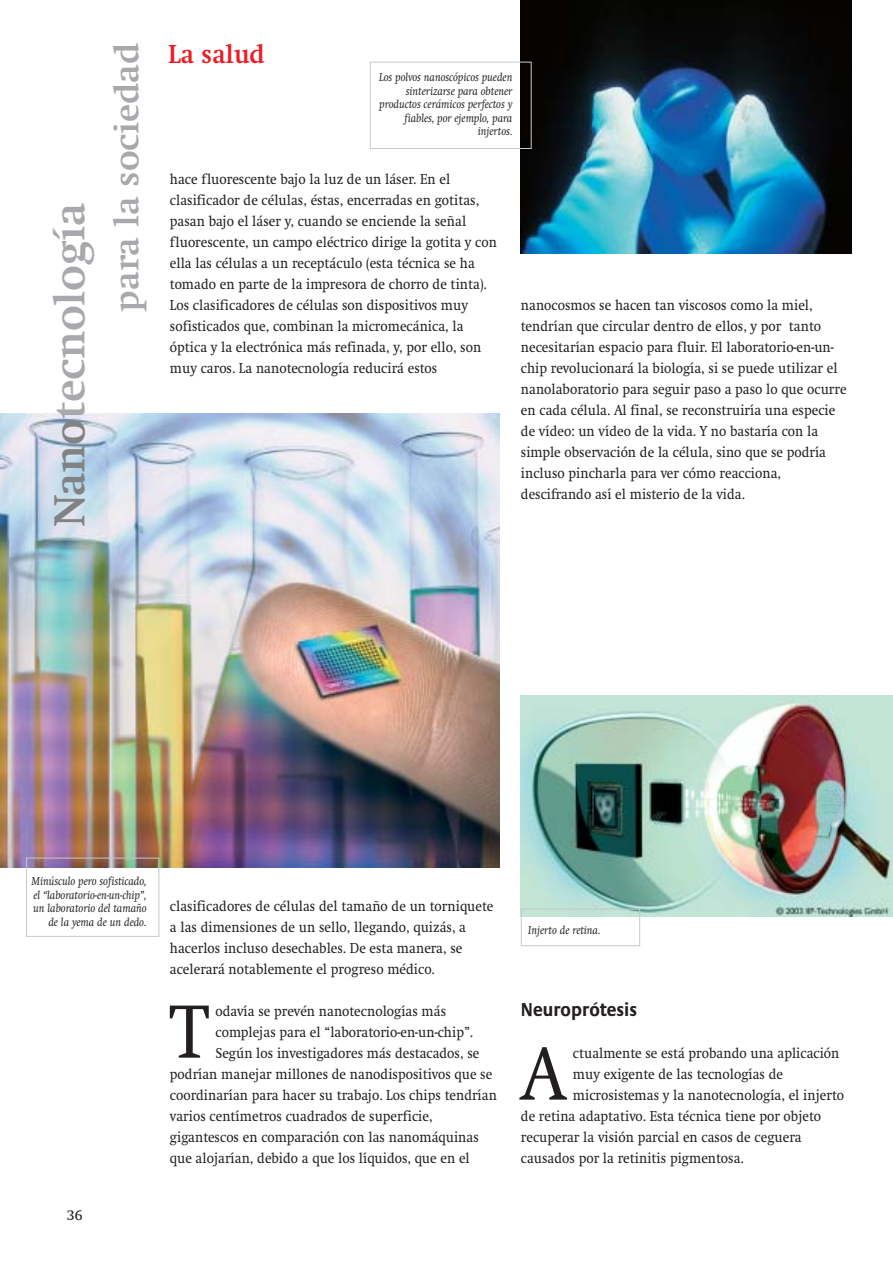
<style>
.page{position:relative;width:893px;height:1263px;background:#fff}
.page>*{position:absolute;margin:0;border:0;box-sizing:border-box;transform-origin:0 0}
.t1{font:78px "Swift EF";color:#231f1f;scale:.9 1}
.t2{font:700 45px "Swift EF";color:#a7a9ac}
.t3{font:700 36px "Swift EF";color:#a7a9ac}
.t4{font:700 27px "Swift EF";color:#ee1c24;scale:.95 1}
.t5{font:700 19.5px "Praxis EF";color:#231f1f;scale:.9 1}
.t6{font:15px/21px "Swift EF";color:#231f1f;scale:.9 1}
.t7{font:15px "Swift EF";color:#231f1f}
.t8{font:italic 12px/13.5px "Swift EF";letter-spacing:-.005em;color:#231f1f;text-align:right;scale:.9 1}
.s1{color:#808284}
</style>
<div class="page">
<img style="left:0;top:413px;width:499px;height:454px">
<div style="left:26px;top:858px;width:133px;height:79px;border:1px solid #c7c8ca"></div>
<img style="left:521px;top:0;width:330px;height:253px">
<div style="left:370px;top:62px;width:161px;height:87px;border:1px solid #c7c8ca"></div>
<img style="left:521px;top:695px;width:371px;height:221px">
<div style="left:521px;top:909px;width:119px;height:37px;border:1px solid #c7c8ca"></div>
<h2 class="t2" style="left:52px;top:527px;width:326px;rotate:-90deg"><span class="s1">Nano</span>tecnología</h2>
<h3 class="t3" style="left:113px;top:312px;width:270px;rotate:-90deg">para la sociedad</h3>
<h3 class="t4" style="left:168px;top:44px;width:103px">La salud</h3>
<p class="t8" style="left:379px;top:71px;width:150px">Los polvos nanoscópicos pueden sinterizarse para obtener productos cerámicos perfectos y fiables, por ejemplo, para injertos.</p>
<p class="t6" style="left:170px;top:170px;width:365px">hace fluorescente bajo la luz de un láser. En el clasificador de células, éstas, encerradas en gotitas, pasan bajo el láser y, cuando se enciende la señal fluorescente, un campo eléctrico dirige la gotita y con ella las células a un receptáculo (esta técnica se ha tomado en parte de la impresora de chorro de tinta).<br>Los clasificadores de células son dispositivos muy sofisticados que, combinan la micromecánica, la óptica y la electrónica más refinada, y, por ello, son muy caros. La nanotecnología reducirá estos</p>
<p class="t6" style="left:521px;top:296px;width:363px">nanocosmos se hacen tan viscosos como la miel, tendrían que circular dentro de ellos, y por tanto necesitarían espacio para fluir. El laboratorio-en-un&shy;chip revolucionará la biología, si se puede utilizar el nanolaboratorio para seguir paso a paso lo que ocurre en cada célula. Al final, se reconstruiría una especie de vídeo: un vídeo de la vida. Y no bastaría con la simple observación de la célula, sino que se podría incluso pincharla para ver cómo reacciona, descifrando así el misterio de la vida.</p>
<p class="t8" style="left:32px;top:875px;width:129px">Minúsculo pero sofisticado, el “laboratorio-en-un-chip”, un laboratorio del tamaño de la yema de un dedo.</p>
<p class="t7" style="left:67px;top:1210px;width:17px">36</p>
<p class="t6" style="left:170px;top:897px;width:361px">clasificadores de células del tamaño de un torniquete a las dimensiones de un sello, llegando, quizás, a hacerlos incluso desechables. De esta manera, se acelerará notablemente el progreso médico.</p>
<h1 class="t1" style="left:170px;top:1002px;width:44px">T</h1>
<p class="t6" style="left:215px;top:1002px;width:258px">odavía se prevén nanotecnologías más</p>
<p class="t6" style="left:215px;top:1023px;width:288px">complejas para el “laboratorio-en-un-chip”.</p>
<p class="t6" style="left:215px;top:1044px;width:295px">Según los investigadores más destacados, se</p>
<p class="t6" style="left:170px;top:1065px;width:360px">podrían manejar millones de nanodispositivos que se</p>
<p class="t6" style="left:170px;top:1086px;width:365px">coordinarían para hacer su trabajo. Los chips tendrían</p>
<p class="t6" style="left:170px;top:1107px;width:293px">varios centímetros cuadrados de superficie,</p>
<p class="t6" style="left:170px;top:1128px;width:345px">gigantescos en comparación con las nanomáquinas</p>
<p class="t6" style="left:170px;top:1149px;width:335px">que alojarían, debido a que los líquidos, que en el</p>
<p class="t8" style="left:528px;top:924px;width:82px">Injerto de retina.</p>
<h3 class="t5" style="left:521px;top:1002px;width:131px">Neuroprótesis</h3>
<h1 class="t1" style="left:521px;top:1044px;width:51px">A</h1>
<p class="t6" style="left:573px;top:1044px;width:298px">ctualmente se está probando una aplicación</p>
<p class="t6" style="left:573px;top:1065px;width:235px">muy exigente de las tecnologías de</p>
<p class="t6" style="left:573px;top:1086px;width:303px">microsistemas y la nanotecnología, el injerto</p>
<p class="t6" style="left:521px;top:1107px;width:335px">de retina adaptativo. Esta técnica tiene por objeto</p>
<p class="t6" style="left:521px;top:1128px;width:313px">recuperar la visión parcial en casos de ceguera</p>
<p class="t6" style="left:521px;top:1149px;width:249px">causados por la retinitis pigmentosa.</p>
</div>
